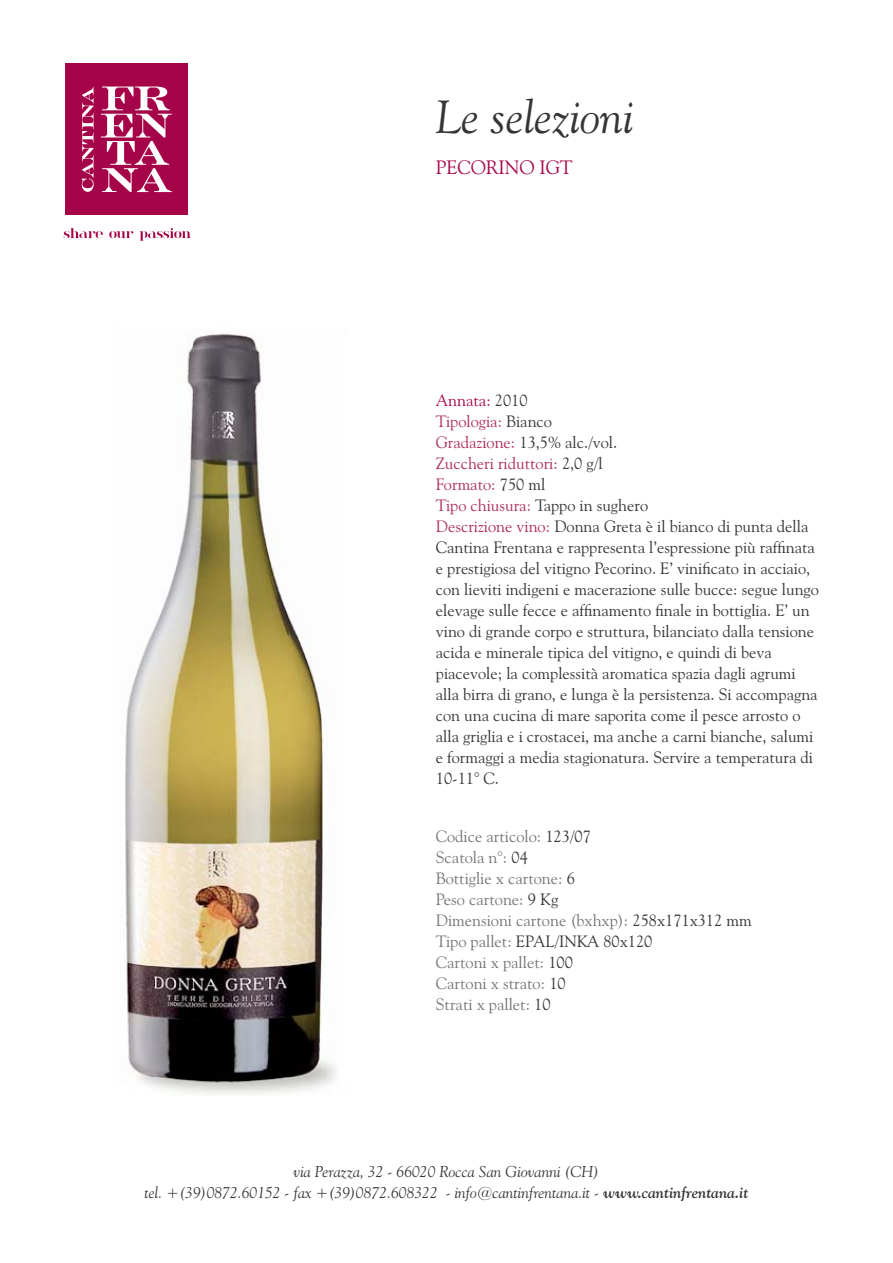
<style>
.page{position:relative;width:893px;height:1263px;background:#fff}
.page>*{position:absolute;margin:0;border:0;box-sizing:border-box;transform-origin:0 0}
.t1{font:italic 46.65px "Goudy Old Style BT";color:#373437}
.t2{font:19.35px "Goudy Old Style BT";color:#a60449}
.t3{font:16.5px/21px "Goudy Old Style BT";color:#373437}
.t4{font:16.5px/21px "Goudy Old Style BT";color:#757378}
.t5{font:italic 15.75px/21px "Goudy Old Style BT";color:#373437;text-align:center}
.s1{color:#a60449}
.s2{color:#ae2e55}
.s3{color:#373437}
.s4{font-weight:700}
</style>
<div class="page">
<div style="left:65px;top:64px;width:123px;height:151px;background:#a60449"></div>
<svg style="left:101px;top:87px;width:71px;height:105px"></svg>
<svg style="left:82px;top:87px;width:12px;height:105px"></svg>
<svg style="left:64px;top:228px;width:39px;height:10px"></svg>
<svg style="left:109px;top:231px;width:24px;height:7px"></svg>
<svg style="left:140px;top:228px;width:51px;height:13px"></svg>
<img style="left:125px;top:333px;width:212px;height:761px">
<h1 class="t1" style="left:436px;top:88px;width:199px">Le selezioni</h1>
<p class="t2" style="left:436px;top:155px;width:138px">PECORINO IGT</p>
<p class="t3" style="left:436px;top:389px;width:385px"><span class="s1">Annata:</span> 2010<br><span class="s2">Tipologia:</span> Bianco<br><span class="s2">Gradazione:</span> 13,5% alc./vol.<br><span class="s2">Zuccheri riduttori:</span> 2,0 g/l<br><span class="s2">Formato:</span> 750 ml<br><span class="s2">Tipo chiusura:</span> Tappo in sughero<br><span class="s2">Descrizione vino:</span> Donna Greta è il bianco di punta della Cantina Frentana e rappresenta l’espressione più raffinata e prestigiosa del vitigno Pecorino. E’ vinificato in acciaio, con lieviti indigeni e macerazione sulle bucce: segue lungo elevage sulle fecce e affinamento finale in bottiglia. E’ un vino di grande corpo e struttura, bilanciato dalla tensione acida e minerale tipica del vitigno, e quindi di beva piacevole; la complessità aromatica spazia dagli agrumi alla birra di grano, e lunga è la persistenza. Si accompagna con una cucina di mare saporita come il pesce arrosto o alla griglia e i crostacei, ma anche a carni bianche, salumi e formaggi a media stagionatura. Servire a temperatura di 10-11° C.</p>
<p class="t4" style="left:436px;top:825px;width:317px">Codice articolo: <span class="s3">123/07<br></span>Scatola n°: <span class="s3">04<br></span>Bottiglie x cartone: <span class="s3">6<br></span>Peso cartone: <span class="s3">9 Kg<br></span>Dimensioni cartone (bxhxp): <span class="s3">258x171x312 mm<br></span>Tipo pallet: <span class="s3">EPAL/INKA 80x120<br></span>Cartoni x pallet: <span class="s3">100<br></span>Cartoni x strato: <span class="s3">10<br></span>Strati x pallet: <span class="s3">10</span></p>
<p class="t5" style="left:145px;top:1161px;width:605px">via Perazza, 32 - 66020 Rocca San Giovanni (CH)<br>tel. +(39)0872.60152 - fax +(39)0872.608322 - info@cantinfrentana.it - <span class="s4">www.cantinfrentana.it</span></p>
</div>
